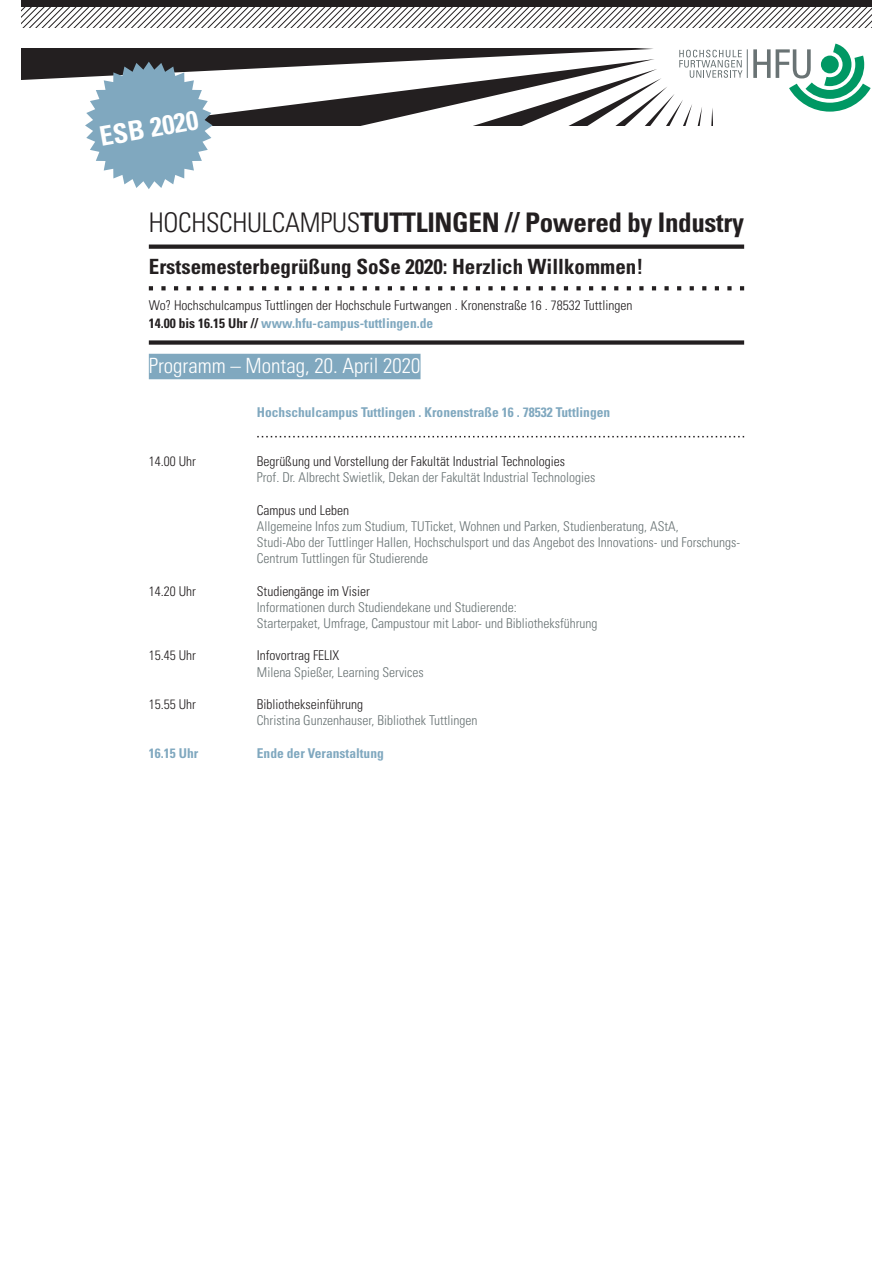
<style>
.page{position:relative;width:893px;height:1263px;background:#fff}
.page>*{position:absolute;margin:0;border:0;box-sizing:border-box;transform-origin:0 0}
.t1{font:700 condensed 27px "Univers LT Pro";letter-spacing:-.01em;color:#231f20}
.t2{font:700 condensed 27px "Univers LT Pro";color:#fff}
.t3{font:700 condensed 21px "Univers LT Pro";color:#231f20}
.t4{font:300 condensed 21px "Univers LT Pro";color:#fff}
.t5{font:300 condensed 13.5px/16.2px "Univers LT Pro";color:#697374}
.t6{font:300 condensed 13.5px/18px "Univers LT Pro";color:#231f20}
.t7{font:700 condensed 13.5px "Univers LT Pro";color:#80a8bf}
.s1{font-weight:300}
.s2{font-weight:700}
.s3{font-weight:700;color:#80a8bf}
</style>
<div class="page">
<div style="left:21px;top:0;width:851px;height:6px;background:#231f20"></div>
<svg style="left:21px;top:6px;width:851px;height:22px"></svg>
<svg style="left:21px;top:44px;width:850px;height:145px"></svg>
<div style="left:149px;top:354px;width:272px;height:25px;background:#80a8bf"></div>
<svg style="left:149px;top:286px;width:595px;height:4px"></svg>
<div style="left:149px;top:244px;width:595px;height:5px;background:#231f20"></div>
<div style="left:149px;top:340px;width:595px;height:5px;background:#231f20"></div>
<svg style="left:257px;top:436px;width:487px;height:1px"></svg>
<h1 class="t2" style="left:97px;top:124px;width:101px;rotate:-10deg">ESB 2020</h1>
<h1 class="t1" style="left:149px;top:210px;width:597px"><span class="s1">HOCHSCHULCAMPUS</span>TUTTLINGEN // Powered by Industry</h1>
<h2 class="t3" style="left:149px;top:257px;width:496px">Erstsemesterbegrüßung SoSe 2020: Herzlich Willkommen!</h2>
<p class="t6" style="left:149px;top:297px;width:485px">Wo? Hochschulcampus Tuttlingen der Hochschule Furtwangen . Kronenstraße 16 . 78532 Tuttlingen<br><span class="s2">14.00 bis 16.15 Uhr //</span> <span class="s3">www.hfu-campus-tuttlingen.de</span></p>
<h2 class="t4" style="left:149px;top:355px;width:273px">Programm – Montag, 20. April 2020</h2>
<p class="t7" style="left:257px;top:406px;width:355px">Hochschulcampus Tuttlingen . Kronenstraße 16 . 78532 Tuttlingen</p>
<p class="t6" style="left:149px;top:453px;width:49px">14.00 Uhr</p>
<p class="t6" style="left:257px;top:453px;width:310px">Begrüßung und Vorstellung der Fakultät Industrial Technologies</p>
<p class="t5" style="left:257px;top:470px;width:340px">Prof. Dr. Albrecht Swietlik, Dekan der Fakultät Industrial Technologies</p>
<p class="t6" style="left:257px;top:501px;width:94px">Campus und Leben</p>
<p class="t5" style="left:257px;top:518px;width:485px">Allgemeine Infos zum Studium, TUTicket, Wohnen und Parken, Studienberatung, AStA,<br>Studi-Abo der Tuttlinger Hallen, Hochschulsport und das Angebot des Innovations- und Forschungs-<br>Centrum Tuttlingen für Studierende</p>
<p class="t6" style="left:149px;top:582px;width:49px">14.20 Uhr</p>
<p class="t6" style="left:257px;top:582px;width:114px">Studiengänge im Visier</p>
<p class="t5" style="left:257px;top:599px;width:342px">Informationen durch Studiendekane und Studierende:<br>Starterpaket, Umfrage, Campustour mit Labor- und Bibliotheksführung</p>
<p class="t6" style="left:149px;top:647px;width:49px">15.45 Uhr</p>
<p class="t6" style="left:257px;top:647px;width:84px">Infovortrag FELIX</p>
<p class="t5" style="left:257px;top:664px;width:168px">Milena Spießer, Learning Services</p>
<p class="t6" style="left:149px;top:696px;width:49px">15.55 Uhr</p>
<p class="t6" style="left:257px;top:696px;width:108px">Bibliothekseinführung</p>
<p class="t5" style="left:257px;top:713px;width:222px">Christina Gunzenhauser, Bibliothek Tuttlingen</p>
<p class="t7" style="left:149px;top:746px;width:51px">16.15 Uhr</p>
<p class="t7" style="left:257px;top:746px;width:128px">Ende der Veranstaltung</p>
</div>
